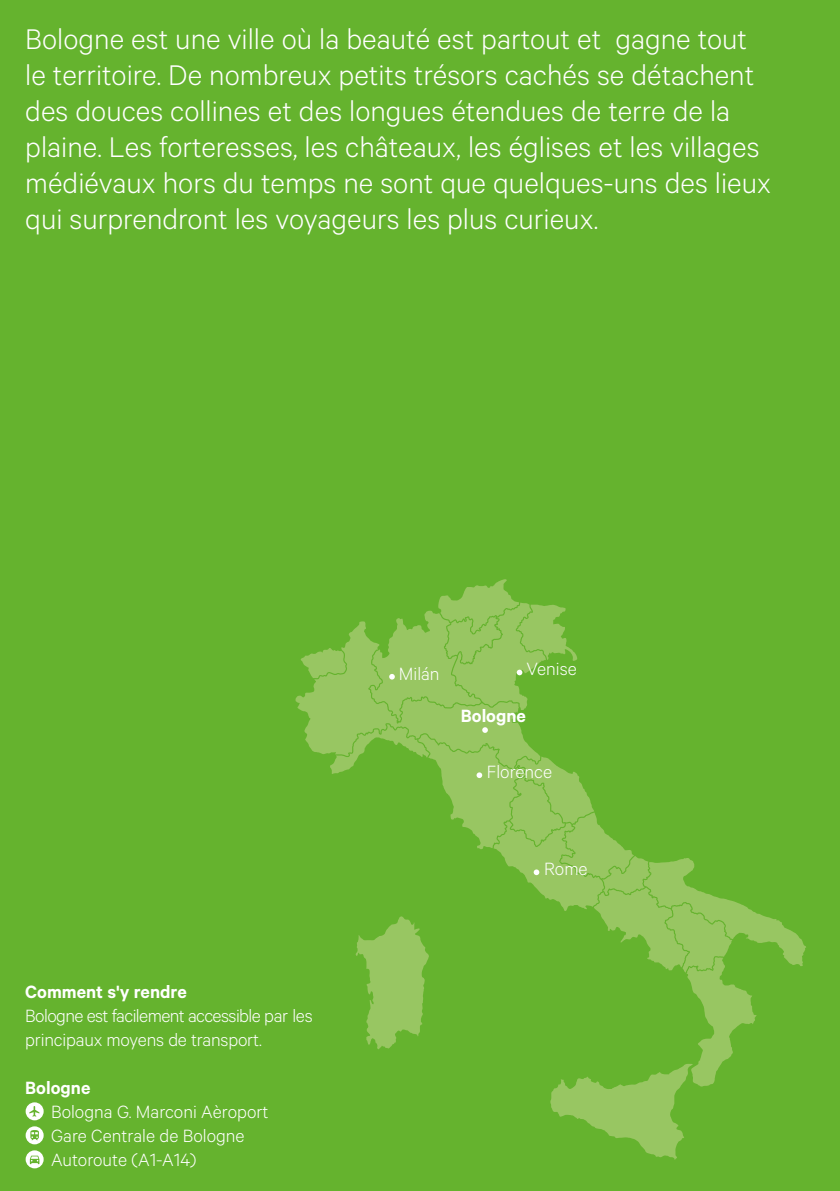
<style>
.page{position:relative;width:840px;height:1191px;background:#fff}
.page>*{position:absolute;margin:0;border:0;box-sizing:border-box;transform-origin:0 0}
.t1{font:300 32px/36px "Calibre";color:#fff}
.t2{font:300 20px/24px "Calibre";letter-spacing:-.01em;color:#fff}
.t3{font:600 20px "Calibre";color:#fff}
</style>
<div class="page">
<div style="left:0;top:0;width:839px;height:1191px;background:#65b32e"></div>
<svg style="left:295px;top:579px;width:510px;height:580px"></svg>
<svg style="left:26px;top:1102px;width:18px;height:18px"></svg>
<svg style="left:26px;top:1126px;width:18px;height:18px"></svg>
<svg style="left:26px;top:1150px;width:18px;height:18px"></svg>
<svg style="left:476px;top:772px;width:6px;height:6px"></svg>
<svg style="left:482px;top:727px;width:5px;height:6px"></svg>
<svg style="left:389px;top:674px;width:5px;height:5px"></svg>
<svg style="left:516px;top:669px;width:6px;height:6px"></svg>
<svg style="left:533px;top:869px;width:6px;height:6px"></svg>
<p class="t1" style="left:25px;top:20px;width:746px">Bologne est une ville où la beauté est partout et gagne tout le territoire. De nombreux petits trésors cachés se détachent des douces collines et des longues étendues de terre de la plaine. Les forteresses, les châteaux, les églises et les villages médiévaux hors du temps ne sont que quelques-uns des lieux qui surprendront les voyageurs les plus curieux.</p>
<p class="t2" style="left:398px;top:661px;width:42px">Milán</p>
<p class="t2" style="left:526px;top:656px;width:52px">Venise</p>
<p class="t3" style="left:460px;top:704px;width:67px">Bologne</p>
<p class="t2" style="left:486px;top:759px;width:67px">Florence</p>
<p class="t3" style="left:25px;top:979px;width:163px">Comment s'y rendre</p>
<p class="t2" style="left:25px;top:1002px;width:289px">Bologne est facilement accessible par les principaux moyens de transport.</p>
<p class="t3" style="left:25px;top:1075px;width:67px">Bologne</p>
<p class="t2" style="left:51px;top:1098px;width:219px">Bologna G. Marconi Aèroport<br>Gare Centrale de Bologne<br>Autoroute (A1-A14)</p>
<p class="t2" style="left:543px;top:856px;width:45px">Rome</p>
</div>
